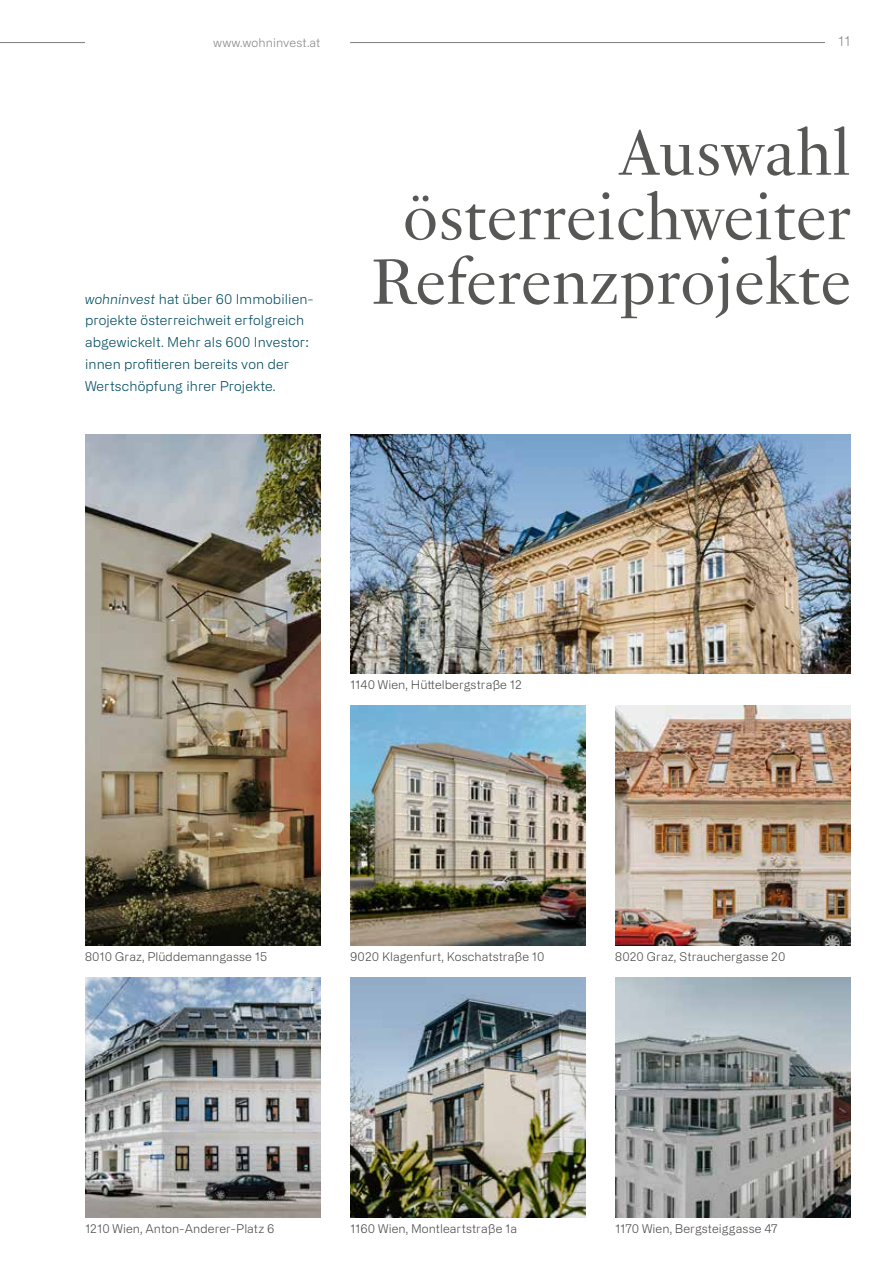
<style>
.page{position:relative;width:893px;height:1263px;background:#fff}
.page>*{position:absolute;margin:0;border:0;box-sizing:border-box;transform-origin:0 0}
.t1{font:63px/64.5px "PS Fournier Pro";letter-spacing:.01em;color:#575756;text-align:right}
.t2{font:300 13.5px/21.8px "Alliance No.2";letter-spacing:.01em;color:#004b60}
.t3{font:300 13.5px "Alliance No.2";color:#878787}
.t4{font:300 12px "Alliance No.2";color:#4a4a49}
.t5{font:300 12px "Alliance No.2";letter-spacing:.01em;color:#878787}
.s1{font-style:italic}
</style>
<div class="page">
<hr style="left:0;top:42px;width:85px;height:1px;background:#878787">
<hr style="left:350px;top:42px;width:475px;height:1px;background:#878787">
<img style="left:85px;top:434px;width:235px;height:511px">
<img style="left:615px;top:978px;width:235px;height:239px">
<img style="left:350px;top:706px;width:235px;height:239px">
<img style="left:85px;top:978px;width:235px;height:239px">
<img style="left:615px;top:706px;width:235px;height:239px">
<img style="left:350px;top:978px;width:235px;height:239px">
<img style="left:350px;top:434px;width:500px;height:239px">
<p class="t5" style="left:213px;top:35px;width:109px">www.wohninvest.at</p>
<p class="t3" style="left:838px;top:33px;width:14px">11</p>
<p class="t2" style="left:85px;top:288px;width:230px"><span class="s1">wohninvest</span> hat über 60 Immobilien-</p>
<p class="t2" style="left:85px;top:310px;width:225px">projekte österreichweit erfolgreich abgewickelt. Mehr als 600 Investor: innen profitieren bereits von der Wertschöpfung ihrer Projekte.</p>
<h1 class="t1" style="left:403px;top:117px;width:449px">Auswahl österreichweiter</h1>
<h1 class="t1" style="left:370px;top:246px;width:481px">Referenzprojekte</h1>
<p class="t4" style="left:350px;top:677px;width:173px">1140 Wien, Hüttelbergstraße 12</p>
<p class="t4" style="left:85px;top:949px;width:184px">8010 Graz, Plüddemanngasse 15</p>
<p class="t4" style="left:350px;top:949px;width:196px">9020 Klagenfurt, Koschatstraße 10</p>
<p class="t4" style="left:615px;top:949px;width:172px">8020 Graz, Strauchergasse 20</p>
<p class="t4" style="left:85px;top:1221px;width:191px">1210 Wien, Anton-Anderer-Platz 6</p>
<p class="t4" style="left:350px;top:1221px;width:169px">1160 Wien, Montleartstraße 1a</p>
<p class="t4" style="left:615px;top:1221px;width:164px">1170 Wien, Bergsteiggasse 47</p>
</div>
